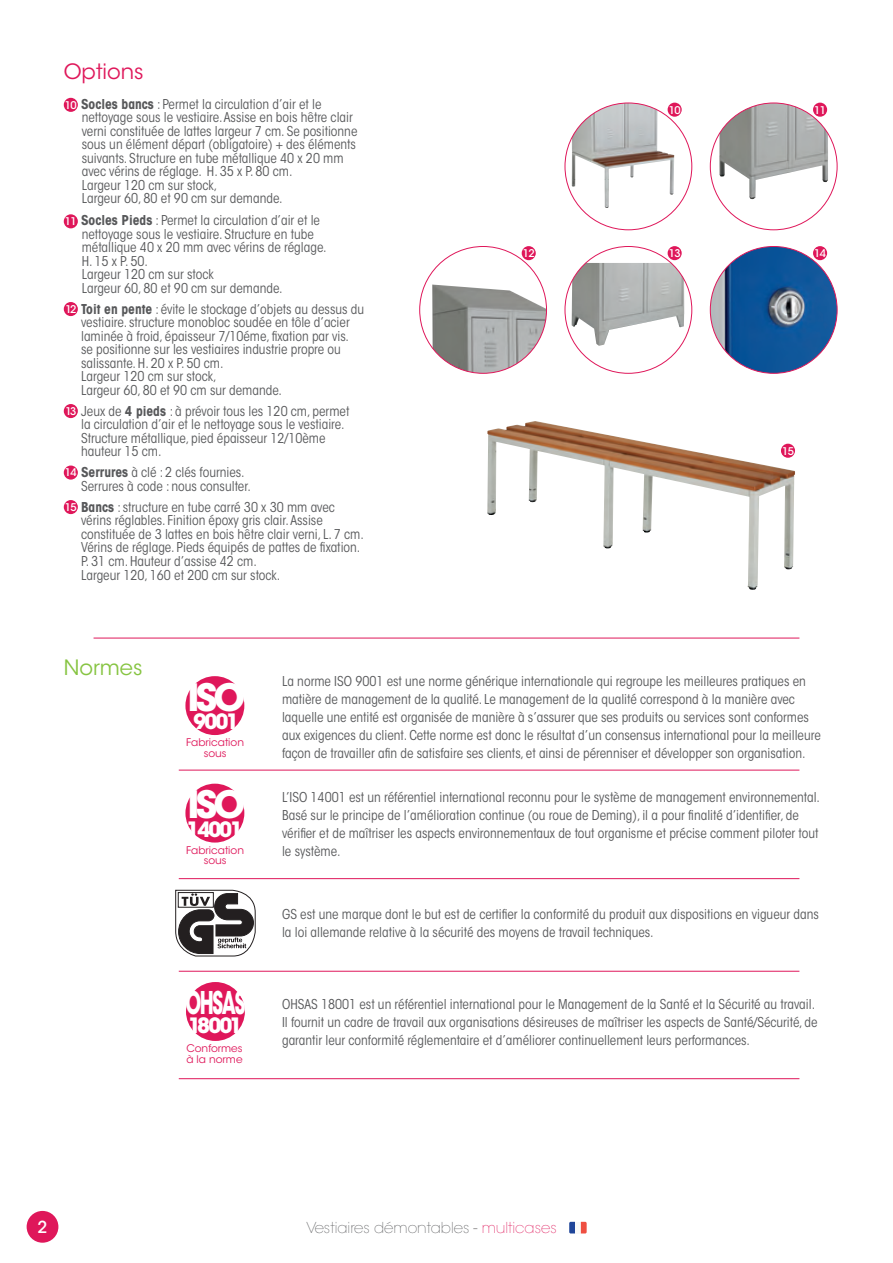
<style>
.page{position:relative;width:893px;height:1263px;background:#fff}
.page>*{position:absolute;margin:0;border:0;box-sizing:border-box;transform-origin:0 0}
.t1{font:700 37.5px "ITC Avant Garde Std";letter-spacing:-.1em;color:#fff}
.t2{font:700 31.05px "ITC Avant Garde Std";letter-spacing:-.075em;color:#fff;scale:.6 1}
.t3{font:700 21px "ITC Avant Garde Std";letter-spacing:-.1em;color:#fff}
.t4{font:21px "ITC Avant Garde Std";color:#df175a}
.t5{font:21px "ITC Avant Garde Std";color:#86c441}
.t6{font:500 16.5px "ITC Avant Garde Std";color:#fff}
.t7{font:200 15px "ITC Avant Garde Std";color:#57585a}
.t8{font:condensed 13.5px/13.5px "ITC Avant Garde Std";color:#57585a}
.t9{font:10.5px/10.5px "ITC Avant Garde Std";color:#df175a;text-align:center}
.t10{font:500 10.5px "ITC Avant Garde Std";letter-spacing:-.05em;color:#fff}
.s1{font-weight:500;font-stretch:normal;font-size:10.5px;color:#fff}
.s2{font-weight:700}
.s3{color:#231f20}
.s4{color:#df175a}
</style>
<div class="page">
<hr style="left:94px;top:638px;width:705px;height:1px;background:#df175a">
<hr style="left:179px;top:770px;width:620px;height:1px;background:#df175a">
<hr style="left:179px;top:878px;width:620px;height:1px;background:#df175a">
<hr style="left:179px;top:971px;width:620px;height:1px;background:#df175a">
<hr style="left:179px;top:1078px;width:620px;height:1px;background:#df175a">
<img style="left:572px;top:263px;width:112px;height:83px">
<img style="left:719px;top:103px;width:109px;height:96px">
<img style="left:710px;top:246px;width:127px;height:127px;border-radius:63px">
<img style="left:432px;top:284px;width:114px;height:89px">
<img style="left:572px;top:103px;width:102px;height:105px">
<img style="left:487px;top:421px;width:308px;height:169px">
<div style="left:668px;top:103px;width:14px;height:14px;background:#df175a;border-radius:50%"></div>
<div style="left:813px;top:103px;width:14px;height:14px;background:#df175a;border-radius:50%"></div>
<div style="left:522px;top:246px;width:14px;height:14px;background:#df175a;border-radius:50%"></div>
<div style="left:668px;top:246px;width:14px;height:14px;background:#df175a;border-radius:50%"></div>
<div style="left:813px;top:246px;width:14px;height:14px;background:#df175a;border-radius:50%"></div>
<div style="left:27px;top:1211px;width:31px;height:32px;background:#df175a;border-radius:50%"></div>
<svg style="left:569px;top:1222px;width:6px;height:11px"></svg>
<div style="left:575px;top:1222px;width:6px;height:11px;background:#f9f9f8"></div>
<svg style="left:581px;top:1222px;width:6px;height:11px"></svg>
<div style="left:185px;top:676px;width:59px;height:59px;background:#df175a;border-radius:50%"></div>
<div style="left:185px;top:784px;width:59px;height:58px;background:#df175a;border-radius:50%"></div>
<svg style="left:175px;top:890px;width:81px;height:66px"></svg>
<div style="left:186px;top:982px;width:59px;height:59px;background:#df175a;border-radius:50%"></div>
<div style="left:64px;top:98px;width:14px;height:14px;background:#df175a;border-radius:50%"></div>
<div style="left:64px;top:214px;width:14px;height:14px;background:#df175a;border-radius:50%"></div>
<div style="left:64px;top:302px;width:14px;height:14px;background:#df175a;border-radius:50%"></div>
<div style="left:64px;top:404px;width:14px;height:14px;background:#df175a;border-radius:50%"></div>
<div style="left:64px;top:465px;width:14px;height:15px;background:#df175a;border-radius:50%"></div>
<div style="left:64px;top:500px;width:14px;height:14px;background:#df175a;border-radius:50%"></div>
<h3 class="t4" style="left:64px;top:59px;width:81px">Options</h3>
<p class="t8" style="left:82px;top:97px;width:277px;text-indent:-17px"><span class="s1">10</span> <span class="s2">Socles bancs</span> : Permet la circulation d’air et le nettoyage sous le vestiaire. Assise en bois hêtre clair verni constituée de lattes largeur 7 cm. Se positionne sous un élément départ (obligatoire) + des éléments suivants. Structure en tube métallique 40 x 20 mm avec vérins de réglage. H. 35 x P. 80 cm.<br>Largeur 120 cm sur stock,<br>Largeur 60, 80 et 90 cm sur demande.</p>
<p class="t8" style="left:82px;top:214px;width:246px;text-indent:-17px"><span class="s1">11</span> <span class="s2">Socles Pieds</span> : Permet la circulation d’air et le nettoyage sous le vestiaire. Structure en tube métallique 40 x 20 mm avec vérins de réglage.<br>H. 15 x P. 50.<br>Largeur 120 cm sur stock<br>Largeur 60, 80 et 90 cm sur demande.</p>
<p class="t8" style="left:81px;top:302px;width:285px;text-indent:-16px"><span class="s1">12</span> <span class="s2">Toit en pente</span> : évite le stockage d’objets au dessus du vestiaire. structure monobloc soudée en tôle d’acier laminée à froid, épaisseur 7/10éme, fixation par vis. se positionne sur les vestiaires industrie propre ou salissante. H. 20 x P. 50 cm.<br>Largeur 120 cm sur stock,<br>Largeur 60, 80 et 90 cm sur demande.</p>
<p class="t8" style="left:81px;top:404px;width:270px;text-indent:-16px"><span class="s1">13</span> Jeux de <span class="s2">4 pieds</span> : à prévoir tous les 120 cm, permet la circulation d’air et le nettoyage sous le vestiaire.<br>Structure métallique, pied épaisseur 12/10ème hauteur 15 cm.</p>
<p class="t8" style="left:81px;top:466px;width:171px;text-indent:-16px"><span class="s1">14</span> <span class="s2">Serrures</span> à clé : 2 clés fournies.<br>Serrures à code : nous consulter.</p>
<p class="t8" style="left:81px;top:500px;width:284px;text-indent:-16px"><span class="s1">15</span> <span class="s2">Bancs</span> : structure en tube carré 30 x 30 mm avec vérins réglables. Finition époxy gris clair. Assise constituée de 3 lattes en bois hêtre clair verni, L. 7 cm.<br>Vérins de réglage. Pieds équipés de pattes de fixation.<br>P. 31 cm. Hauteur d’assise 42 cm.<br>Largeur 120, 160 et 200 cm sur stock.</p>
<p class="t10" style="left:669px;top:103px;width:13px">10</p>
<p class="t10" style="left:814px;top:103px;width:13px">11</p>
<p class="t10" style="left:523px;top:247px;width:13px">12</p>
<p class="t10" style="left:669px;top:247px;width:13px">13</p>
<p class="t10" style="left:814px;top:247px;width:13px">14</p>
<p class="t10" style="left:782px;top:444px;width:13px">15</p>
<h3 class="t5" style="left:64px;top:654px;width:80px">Normes</h3>
<h1 class="t1" style="left:187px;top:673px;width:60px">ISO</h1>
<h3 class="t3" style="left:194px;top:708px;width:47px">9001</h3>
<p class="t9" style="left:186px;top:737px;width:59px">Fabrication sous</p>
<h1 class="t1" style="left:187px;top:780px;width:60px">ISO</h1>
<h3 class="t3" style="left:187px;top:816px;width:58px">14001</h3>
<p class="t9" style="left:186px;top:845px;width:59px">Fabrication sous</p>
<h2 class="t2" style="left:185px;top:983px;width:101px">OHSAS</h2>
<h3 class="t3" style="left:188px;top:1012px;width:56px">18001</h3>
<p class="t9" style="left:186px;top:1043px;width:58px;text-align:left">Conformes à la norme</p>
<p class="t8" style="left:282px;top:672px;width:540px;line-height:18px">La norme ISO 9001 est une norme générique internationale qui regroupe les meilleures pratiques en matière de management de la qualité. Le management de la qualité correspond à la manière avec laquelle une entité est organisée de manière à s’assurer que ses produits ou services sont conformes aux exigences du client. Cette norme est donc le résultat d’un consensus international pour la meilleure façon de travailler afin de satisfaire ses clients, et ainsi de pérenniser et développer son organisation.</p>
<p class="t8" style="left:282px;top:788px;width:539px;line-height:18px">L’ISO 14001 est un référentiel international reconnu pour le système de management environnemental.<br>Basé sur le principe de l’amélioration continue (ou roue de Deming), il a pour finalité d’identifier, de vérifier et de maîtriser les aspects environnementaux de tout organisme et précise comment piloter tout le système.</p>
<p class="t8" style="left:282px;top:905px;width:538px;line-height:18px">GS est une marque dont le but est de certifier la conformité du produit aux dispositions en vigueur dans la loi allemande relative à la sécurité des moyens de travail techniques.</p>
<p class="t8" style="left:282px;top:995px;width:537px;line-height:18px">OHSAS 18001 est un référentiel international pour le Management de la Santé et la Sécurité au travail.<br>Il fournit un cadre de travail aux organisations désireuses de maîtriser les aspects de Santé/Sécurité, de garantir leur conformité réglementaire et d’améliorer continuellement leurs performances.</p>
<p class="t6" style="left:38px;top:1217px;width:11px">2</p>
<p class="t7" style="left:306px;top:1219px;width:252px">Vestiaires démontables <span class="s3">-</span> <span class="s4">multicases</span></p>
</div>
